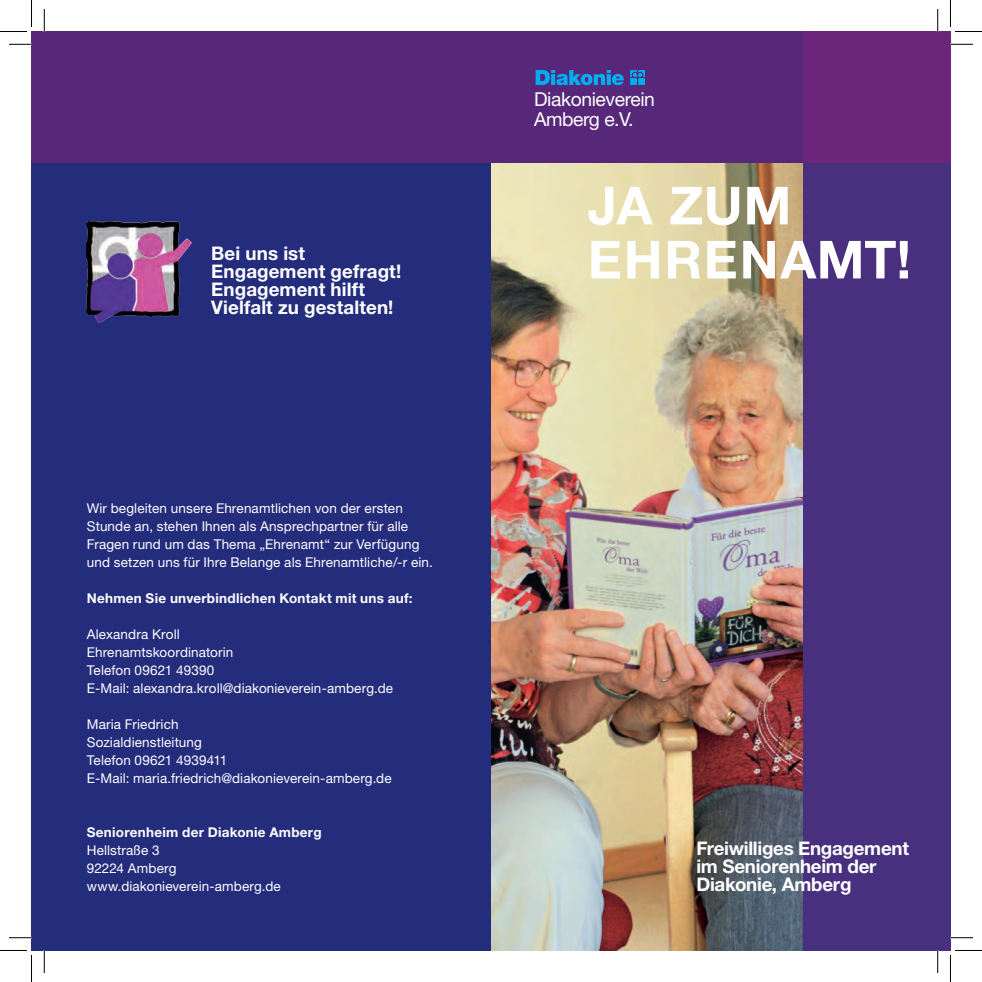
<style>
.page{position:relative;width:982px;height:982px;background:#fff}
.page>*{position:absolute;margin:0;border:0;box-sizing:border-box;transform-origin:0 0}
.t1{font:700 52.5px/54px "Helvetica Neue LT Pro";letter-spacing:.03em;color:#fff}
.t2{font:19.2px/20.4px "Helvetica Neue LT Pro";letter-spacing:-.02em;color:#fff}
.t3{font:700 18.75px/18px "Helvetica Neue LT Pro";color:#fff}
.t4{font:13.5px/18px "Helvetica Neue LT Pro";letter-spacing:.01em;color:#fff}
.t5{font:700 13.5px "Helvetica Neue LT Pro";letter-spacing:.02em;color:#fff}
</style>
<div class="page">
<div style="left:803px;top:32px;width:147px;height:131px;background:#6b2579"></div>
<div style="left:32px;top:163px;width:459px;height:787px;background:#242c7c"></div>
<div style="left:32px;top:32px;width:771px;height:131px;background:#57277a"></div>
<img style="left:491px;top:163px;width:312px;height:787px">
<svg style="left:535px;top:70px;width:110px;height:15px"></svg>
<div style="left:803px;top:163px;width:147px;height:787px;background:#48307e"></div>
<img style="left:87px;top:222px;width:104px;height:100px">
<svg style="left:9px;top:44px;width:23px;height:1px"></svg>
<svg style="left:950px;top:44px;width:22px;height:1px"></svg>
<svg style="left:9px;top:937px;width:23px;height:1px"></svg>
<svg style="left:950px;top:937px;width:22px;height:1px"></svg>
<svg style="left:44px;top:9px;width:1px;height:22px"></svg>
<svg style="left:44px;top:950px;width:1px;height:22px"></svg>
<svg style="left:937px;top:9px;width:1px;height:22px"></svg>
<svg style="left:937px;top:950px;width:1px;height:22px"></svg>
<svg style="left:0;top:0;width:32px;height:32px"></svg>
<svg style="left:0;top:950px;width:32px;height:31px"></svg>
<svg style="left:950px;top:0;width:31px;height:32px"></svg>
<svg style="left:950px;top:950px;width:31px;height:31px"></svg>
<h3 class="t3" style="left:211px;top:244px;width:191px">Bei uns ist<br>Engagement gefragt!<br>Engagement hilft<br>Vielfalt zu gestalten!</h3>
<p class="t4" style="left:87px;top:498px;width:347px">Wir begleiten unsere Ehrenamtlichen von der ersten Stunde an, stehen Ihnen als Ansprechpartner für alle Fragen rund um das Thema „Ehrenamt“ zur Verfügung und setzen uns für Ihre Belange als Ehrenamtliche/-r ein.</p>
<p class="t5" style="left:87px;top:589px;width:327px">Nehmen Sie unverbindlichen Kontakt mit uns auf:</p>
<p class="t4" style="left:87px;top:624px;width:308px">Alexandra Kroll<br>Ehrenamtskoordinatorin<br>Telefon 09621 49390<br>E-Mail: alexandra.kroll@diakonieverein-amberg.de</p>
<p class="t4" style="left:87px;top:714px;width:306px">Maria Friedrich<br>Sozialdienstleitung<br>Telefon 09621 4939411<br>E-Mail: maria.friedrich@diakonieverein-amberg.de</p>
<p class="t5" style="left:87px;top:823px;width:236px">Seniorenheim der Diakonie Amberg</p>
<p class="t4" style="left:87px;top:840px;width:195px">Hellstraße 3<br>92224 Amberg www.diakonieverein-amberg.de</p>
<h2 class="t2" style="left:534px;top:88px;width:122px">Diakonieverein<br>Amberg e.V.</h2>
<h1 class="t1" style="left:587px;top:177px;width:205px">JA ZUM ehrenam</h1>
<h1 class="t1" style="left:864px;top:231px;width:48px">t!</h1>
<h3 class="t3" style="left:696px;top:838px;width:214px">Freiwilliges Engagement im Seniorenheim der<br>Diakonie, Amberg</h3>
</div>
